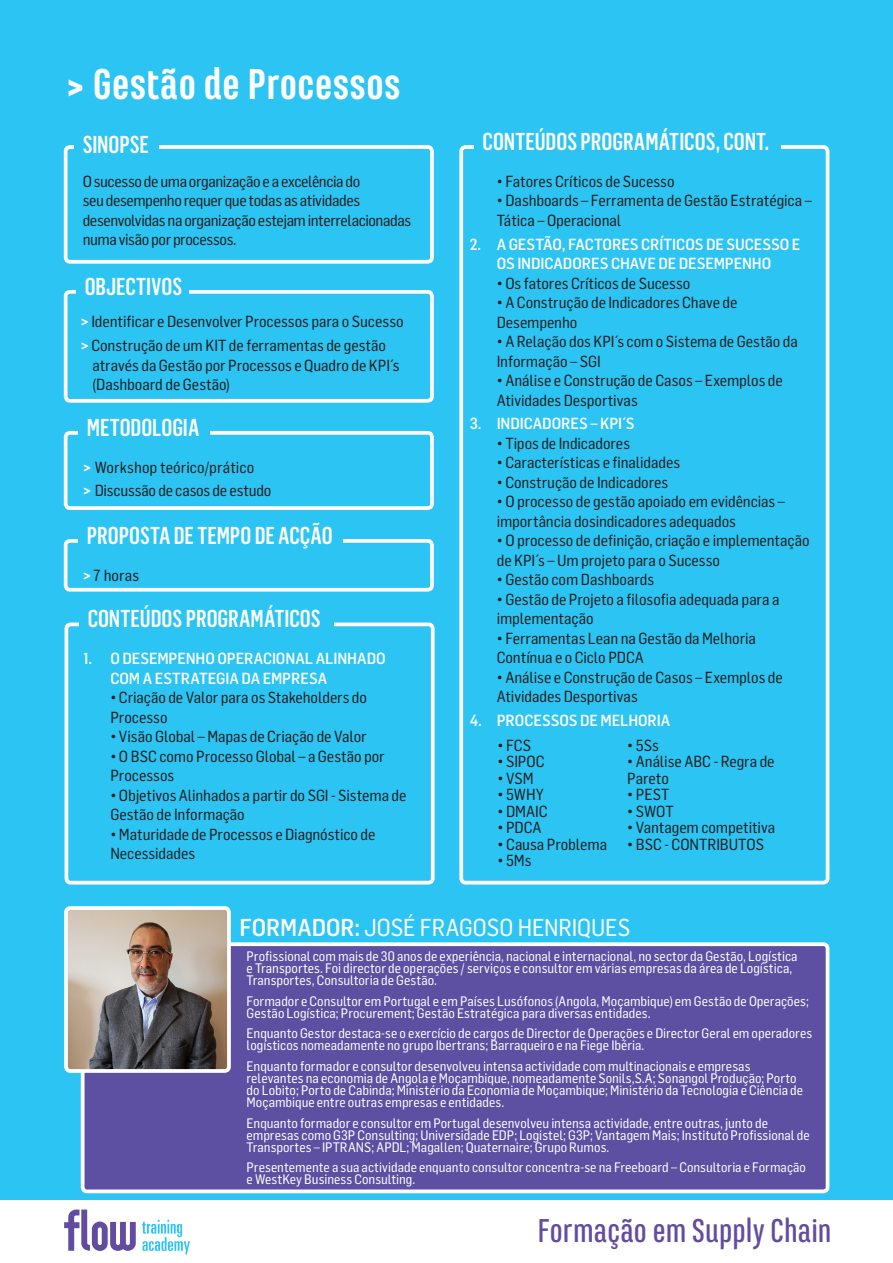
<style>
.page{position:relative;width:893px;height:1263px;background:#fff}
.page>*{position:absolute;margin:0;border:0;box-sizing:border-box;transform-origin:0 0}
.t1{font:700 52.5px "Marianina FY";color:#fff}
.t2{font:700 45px "Marianina FY";color:#fff}
.t3{font:500 34.5px "Marianina FY";letter-spacing:-.01em;color:#624c9f}
.t4{font:500 24px "Flama Condensed";color:#fff}
.t5{font:24px "Flama Semicondensed Basic";letter-spacing:-.005em;color:#fff}
.t6{font:15.75px/19.5px "Flama Semicondensed Basic";letter-spacing:-.005em;color:#231f20}
.t7{font:500 15.75px/19.5px "Flama Semicondensed";letter-spacing:-.005em;color:#fff;text-align:center}
.t8{font:15.75px/19.5px "Flama Semicondensed Basic";letter-spacing:-.025em;color:#231f20}
.t9{font:13.5px/12px "Flama Semicondensed Basic";color:#fff}
.s1{font-family:"Flama Semicondensed";font-weight:700;color:#fff}
.s2{font-family:"Flama Semicondensed";font-weight:500}
</style>
<div class="page">
<div style="left:0;top:0;width:893px;height:1199px;background:#2bc4f3"></div>
<div style="left:64px;top:145px;width:370px;height:119px;border:4px solid #fff;border-radius:4px"></div>
<div style="left:83px;top:944px;width:745px;height:247px;background:#5d4fa1;border-radius:4px"></div>
<div style="left:81px;top:942px;width:748px;height:251px;border:4px solid #fff;border-radius:4px"></div>
<div style="left:64px;top:431px;width:370px;height:79px;border:4px solid #fff;border-radius:4px"></div>
<div style="left:64px;top:290px;width:370px;height:113px;border:4px solid #fff;border-radius:4px"></div>
<div style="left:64px;top:539px;width:370px;height:53px;border:4px solid #fff;border-radius:4px"></div>
<div style="left:74px;top:127px;width:85px;height:26px;background:#2bc4f3"></div>
<div style="left:78px;top:412px;width:132px;height:26px;background:#2bc4f3"></div>
<div style="left:76px;top:271px;width:113px;height:26px;background:#2bc4f3"></div>
<div style="left:78px;top:520px;width:265px;height:26px;background:#2bc4f3"></div>
<div style="left:459px;top:145px;width:370px;height:739px;border:4px solid #fff;border-radius:4px"></div>
<div style="left:474px;top:127px;width:306px;height:26px;background:#2bc4f3"></div>
<img style="left:69px;top:911px;width:157px;height:157px">
<div style="left:64px;top:906px;width:167px;height:167px;border:4px solid #fff;border-radius:4px"></div>
<svg style="left:64px;top:1209px;width:72px;height:42px"></svg>
<svg style="left:142px;top:1220px;width:48px;height:34px"></svg>
<div style="left:65px;top:622px;width:370px;height:262px;border:4px solid #fff;border-radius:4px"></div>
<div style="left:79px;top:604px;width:254px;height:26px;background:#2bc4f3"></div>
<p class="t1" style="left:64px;top:58px;width:23px">&gt;</p>
<p class="t2" style="left:93px;top:59px;width:309px">Gestão de Processos</p>
<p class="t4" style="left:83px;top:129px;width:68px">SINOPSE</p>
<p class="t8" style="left:83px;top:171px;width:330px">O sucesso de uma organização e a excelência do<br>seu desempenho requer que todas as atividades desenvolvidas na organização estejam interrelacionadas numa visão por processos.</p>
<p class="t4" style="left:85px;top:271px;width:99px">OBJECTIVOS</p>
<p class="t6" style="left:80px;top:311px;width:325px"><span class="s1">&gt;</span> Identificar e Desenvolver Processos para o Sucesso</p>
<p class="t6" style="left:92px;top:335px;width:309px;text-indent:-12px"><span class="s1">&gt;</span> Construção de um KIT de ferramentas de gestão através da Gestão por Processos e Quadro de KPI´s (Dashboard de Gestão)</p>
<p class="t4" style="left:87px;top:412px;width:114px">METODOLOGIA</p>
<p class="t6" style="left:83px;top:457px;width:173px"><span class="s1">&gt;</span> Workshop teórico/prático</p>
<p class="t6" style="left:83px;top:480px;width:190px"><span class="s1">&gt;</span> Discussão de casos de estudo</p>
<p class="t4" style="left:87px;top:520px;width:247px">PROPOSTA DE TEMPO DE ACÇÃO</p>
<p class="t6" style="left:83px;top:565px;width:58px"><span class="s1">&gt;</span> 7 horas</p>
<p class="t4" style="left:88px;top:603px;width:235px">CONTEÚDOS PROGRAMÁTICOS</p>
<p class="t7" style="left:110px;top:648px;width:277px;text-align:left;text-indent:-27px">1. O DESEMPENHO OPERACIONAL ALINHADO<br>COM A ESTRATEGIA DA EMPRESA</p>
<p class="t6" style="left:110px;top:687px;width:258px">• Criação de Valor para os Stakeholders do<br>Processo</p>
<p class="t6" style="left:110px;top:726px;width:258px">• Visão Global – Mapas de Criação de Valor</p>
<p class="t6" style="left:110px;top:746px;width:276px">• O BSC como Processo Global – a Gestão por<br>Processos</p>
<p class="t6" style="left:110px;top:785px;width:298px">• Objetivos Alinhados a partir do SGI - Sistema de<br>Gestão de Informação</p>
<p class="t6" style="left:110px;top:824px;width:267px">• Maturidade de Processos e Diagnóstico de<br>Necessidades</p>
<p class="t4" style="left:482px;top:126px;width:288px">CONTEÚDOS PROGRAMÁTICOS, CONT.</p>
<p class="t6" style="left:497px;top:171px;width:179px">• Fatores Críticos de Sucesso</p>
<p class="t6" style="left:497px;top:190px;width:317px">• Dashboards – Ferramenta de Gestão Estratégica –<br>Tática – Operacional</p>
<p class="t7" style="left:470px;top:234px;width:332px">2. A GESTÃO, FACTORES CRÍTICOS DE SUCESSO E<br>OS INDICADORES CHAVE DE DESEMPENHO</p>
<p class="t6" style="left:497px;top:273px;width:195px">• Os fatores Críticos de Sucesso</p>
<p class="t6" style="left:497px;top:292px;width:242px">• A Construção de Indicadores Chave de<br>Desempenho</p>
<p class="t6" style="left:497px;top:331px;width:303px">• A Relação dos KPI´s com o Sistema de Gestão da<br>Informação – SGI</p>
<p class="t6" style="left:497px;top:370px;width:287px">• Análise e Construção de Casos – Exemplos de<br>Atividades Desportivas</p>
<p class="t7" style="left:470px;top:413px;width:166px">3. INDICADORES – KPI´S</p>
<p class="t6" style="left:497px;top:433px;width:135px">• Tipos de Indicadores</p>
<p class="t6" style="left:497px;top:452px;width:185px">• Características e finalidades</p>
<p class="t6" style="left:497px;top:472px;width:173px">• Construção de Indicadores</p>
<p class="t6" style="left:497px;top:491px;width:290px">• O processo de gestão apoiado em evidências – importância dosindicadores adequados</p>
<p class="t6" style="left:497px;top:530px;width:314px">• O processo de definição, criação e implementação de KPI´s – Um projeto para o Sucesso</p>
<p class="t6" style="left:497px;top:569px;width:159px">• Gestão com Dashboards</p>
<p class="t6" style="left:497px;top:589px;width:284px">• Gestão de Projeto a filosofia adequada para a implementação</p>
<p class="t6" style="left:497px;top:628px;width:261px">• Ferramentas Lean na Gestão da Melhoria<br>Contínua e o Ciclo PDCA</p>
<p class="t6" style="left:497px;top:667px;width:287px">• Análise e Construção de Casos – Exemplos de<br>Atividades Desportivas</p>
<p class="t7" style="left:470px;top:710px;width:202px">4. PROCESSOS DE MELHORIA</p>
<p class="t6" style="left:497px;top:735px;width:35px">• FCS</p>
<p class="t6" style="left:497px;top:751px;width:49px">• SIPOC</p>
<p class="t6" style="left:497px;top:768px;width:38px">• VSM</p>
<p class="t6" style="left:497px;top:784px;width:48px">• 5WHY</p>
<p class="t6" style="left:497px;top:801px;width:52px">• DMAIC</p>
<p class="t6" style="left:497px;top:817px;width:46px">• PDCA</p>
<p class="t6" style="left:497px;top:834px;width:111px">• Causa Problema</p>
<p class="t6" style="left:497px;top:850px;width:35px">• 5Ms</p>
<p class="t6" style="left:627px;top:735px;width:33px">• 5Ss</p>
<p class="t6" style="left:627px;top:751px;width:149px">• Análise ABC - Regra de</p>
<p class="t6" style="left:627px;top:768px;width:43px">Pareto</p>
<p class="t6" style="left:627px;top:784px;width:44px">• PEST</p>
<p class="t6" style="left:627px;top:801px;width:48px">• SWOT</p>
<p class="t6" style="left:627px;top:817px;width:150px">• Vantagem competitiva</p>
<p class="t6" style="left:627px;top:834px;width:138px">• BSC - CONTRIBUTOS</p>
<p class="t5" style="left:240px;top:912px;width:392px"><span class="s2">FORMADOR:</span> JOSÉ FRAGOSO HENRIQUES</p>
<p class="t9" style="left:247px;top:950px;width:553px">Profissional com mais de 30 anos de experiência, nacional e internacional, no sector da Gestão, Logística e Transportes. Foi director de operações / serviços e consultor em várias empresas da área de Logística,<br>Transportes, Consultoria de Gestão.</p>
<p class="t9" style="left:247px;top:994px;width:564px">Formador e Consultor em Portugal e em Países Lusófonos (Angola, Moçambique) em Gestão de Operações;<br>Gestão Logística; Procurement; Gestão Estratégica para diversas entidades.</p>
<p class="t9" style="left:247px;top:1027px;width:567px">Enquanto Gestor destaca-se o exercício de cargos de Director de Operações e Director Geral em operadores logísticos nomeadamente no grupo Ibertrans; Barraqueiro e na Fiege Ibéria.</p>
<p class="t9" style="left:247px;top:1059px;width:558px">Enquanto formador e consultor desenvolveu intensa actividade com multinacionais e empresas relevantes na economia de Angola e Moçambique, nomeadamente Sonils,S.A; Sonangol Produção; Porto do Lobito; Porto de Cabinda; Ministério da Economia de Moçambique; Ministério da Tecnologia e Ciência de Moçambique entre outras empresas e entidades.</p>
<p class="t9" style="left:247px;top:1116px;width:565px">Enquanto formador e consultor em Portugal desenvolveu intensa actividade, entre outras, junto de empresas como G3P Consulting; Universidade EDP; Logistel; G3P; Vantagem Mais; Instituto Profissional de<br>Transportes – IPTRANS; APDL; Magallen; Quaternaire; Grupo Rumos.</p>
<p class="t9" style="left:247px;top:1160px;width:561px">Presentemente a sua actividade enquanto consultor concentra-se na Freeboard – Consultoria e Formação e WestKey Business Consulting.</p>
<p class="t3" style="left:538px;top:1211px;width:296px">Formação em Supply Chain</p>
</div>
